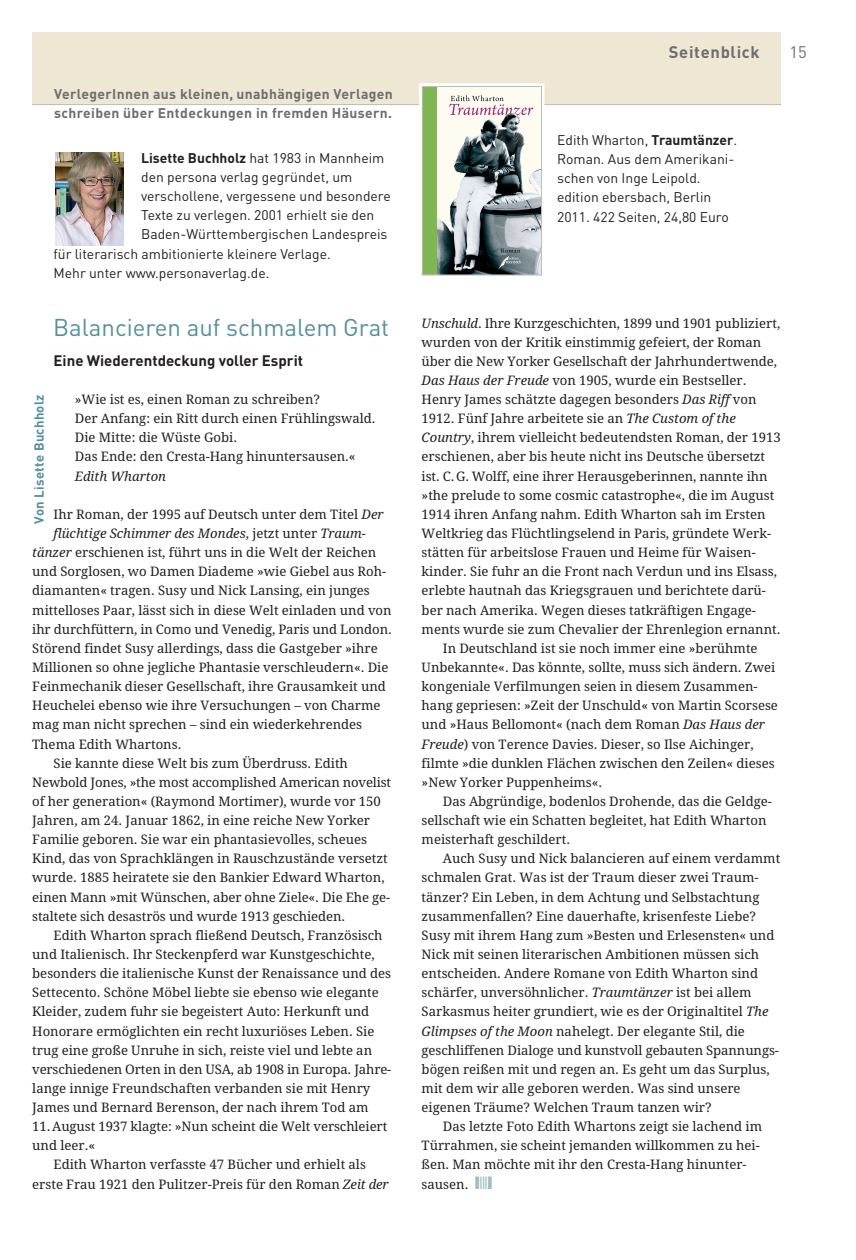
<style>
.page{position:relative;width:856px;height:1260px;background:#fff}
.page>*{position:absolute;margin:0;border:0;box-sizing:border-box;transform-origin:0 0}
.t1{font:24px "DIN";color:#56909c}
.t2{font:700 16.5px "DIN";letter-spacing:.045em;color:#6c6d70}
.t3{font:16.5px "DINOT";color:#6c6d70}
.t4{font:700 15px "DINOT";color:#231f20}
.t5{font:13.8px/19px "DINOT";color:#231f20}
.t6{font:700 13.8px/19.2px "DINOT";letter-spacing:.025em;color:#6c6d70}
.t7{font:13.2px/19px "Droid Serif";color:#231f20}
.t8{font:italic 13.2px "Droid Serif";color:#231f20}
.t9{font:700 13.2px "DINOT";letter-spacing:.015em;color:#56909c}
.s1{font-weight:700}
.s2{font-style:italic}
.s3{font-style:normal}
.s4{color:#9fbfc4}
</style>
<div class="page">
<svg style="left:32px;top:32px;width:750px;height:244px"></svg>
<p class="t6" style="left:54px;top:86px;width:340px">VerlegerInnen aus kleinen, unabhängigen Verlagen schreiben über Entdeckungen in fremden Häusern.</p>
<p class="t5" style="left:141px;top:150px;width:245px"><span class="s1">Lisette Buchholz</span> hat 1983 in Mannheim</p>
<p class="t5" style="left:141px;top:169px;width:213px">den persona verlag gegründet, um</p>
<p class="t5" style="left:141px;top:188px;width:251px">verschollene, vergessene und besondere</p>
<p class="t5" style="left:141px;top:207px;width:234px">Texte zu verlegen. 2001 erhielt sie den</p>
<p class="t5" style="left:141px;top:226px;width:248px">Baden-Württembergischen Landespreis</p>
<p class="t5" style="left:54px;top:245px;width:279px">für literarisch ambitionierte kleinere Verlage.</p>
<p class="t5" style="left:54px;top:265px;width:217px">Mehr unter www.personaverlag.de.</p>
<h1 class="t1" style="left:53px;top:318px;width:337px">Balancieren auf schmalem Grat</h1>
<p class="t4" style="left:54px;top:355px;width:251px">Eine Wiederentdeckung voller Esprit</p>
<p class="t7" style="left:75px;top:390px;width:302px">»Wie ist es, einen Roman zu schreiben?<br>Der Anfang: ein Ritt durch einen Frühlingswald.<br>Die Mitte: die Wüste Gobi.<br>Das Ende: den Cresta-Hang hinuntersausen.«</p>
<p class="t8" style="left:75px;top:468px;width:93px">Edith Wharton</p>
<p class="t7" style="left:54px;top:505px;width:331px">Ihr Roman, der 1995 auf Deutsch unter dem Titel <span class="s2">Der</span></p>
<p class="t8" style="left:54px;top:525px;width:314px">flüchtige Schimmer des Mondes<span class="s3">, jetzt unter</span> Traum-</p>
<p class="t7" style="left:32px;top:543px;width:345px"><span class="s2">tänzer</span> erschienen ist, führt uns in die Welt der Reichen</p>
<p class="t7" style="left:32px;top:562px;width:355px">und Sorglosen, wo Damen Diademe »wie Giebel aus Roh-</p>
<p class="t7" style="left:32px;top:581px;width:339px">diamanten« tragen. Susy und Nick Lansing, ein junges</p>
<p class="t7" style="left:32px;top:600px;width:361px">mittelloses Paar, lässt sich in diese Welt einladen und von</p>
<p class="t7" style="left:32px;top:619px;width:361px">ihr durchfüttern, in Como und Venedig, Paris und London.</p>
<p class="t7" style="left:32px;top:638px;width:347px">Störend findet Susy allerdings, dass die Gastgeber »ihre</p>
<p class="t7" style="left:32px;top:658px;width:358px">Millionen so ohne jegliche Phantasie verschleudern«. Die</p>
<p class="t7" style="left:32px;top:677px;width:355px">Feinmechanik dieser Gesellschaft, ihre Grausamkeit und</p>
<p class="t7" style="left:32px;top:696px;width:349px">Heuchelei ebenso wie ihre Versuchungen – von Charme</p>
<p class="t7" style="left:32px;top:715px;width:331px">mag man nicht sprechen – sind ein wiederkehrendes</p>
<p class="t7" style="left:32px;top:734px;width:151px">Thema Edith Whartons.</p>
<p class="t7" style="left:54px;top:753px;width:296px">Sie kannte diese Welt bis zum Überdruss. Edith</p>
<p class="t7" style="left:32px;top:772px;width:360px">Newbold Jones, »the most accomplished American novelist</p>
<p class="t7" style="left:32px;top:791px;width:350px">of her generation« (Raymond Mortimer), wurde vor 150</p>
<p class="t7" style="left:32px;top:811px;width:339px">Jahren, am 24. Januar 1862, in eine reiche New Yorker</p>
<p class="t7" style="left:32px;top:830px;width:336px">Familie geboren. Sie war ein phantasievolles, scheues</p>
<p class="t7" style="left:32px;top:849px;width:357px">Kind, das von Sprachklängen in Rauschzustände versetzt</p>
<p class="t7" style="left:32px;top:868px;width:354px">wurde. 1885 heiratete sie den Bankier Edward Wharton,</p>
<p class="t7" style="left:32px;top:887px;width:359px">einen Mann »mit Wünschen, aber ohne Ziele«. Die Ehe ge-</p>
<p class="t7" style="left:32px;top:906px;width:314px">staltete sich desaströs und wurde 1913 geschieden.</p>
<p class="t7" style="left:54px;top:925px;width:330px">Edith Wharton sprach fließend Deutsch, Französisch</p>
<p class="t7" style="left:32px;top:944px;width:344px">und Italienisch. Ihr Steckenpferd war Kunstgeschichte,</p>
<p class="t7" style="left:32px;top:964px;width:360px">besonders die italienische Kunst der Renaissance und des</p>
<p class="t7" style="left:32px;top:983px;width:348px">Settecento. Schöne Möbel liebte sie ebenso wie elegante</p>
<p class="t7" style="left:32px;top:1002px;width:338px">Kleider, zudem fuhr sie begeistert Auto: Herkunft und</p>
<p class="t7" style="left:32px;top:1021px;width:343px">Honorare ermöglichten ein recht luxuriöses Leben. Sie</p>
<p class="t7" style="left:32px;top:1040px;width:341px">trug eine große Unruhe in sich, reiste viel und lebte an</p>
<p class="t7" style="left:32px;top:1059px;width:360px">verschiedenen Orten in den USA, ab 1908 in Europa. Jahre-</p>
<p class="t7" style="left:32px;top:1078px;width:339px">lange innige Freundschaften verbanden sie mit Henry</p>
<p class="t7" style="left:32px;top:1097px;width:338px">James und Bernard Berenson, der nach ihrem Tod am</p>
<p class="t7" style="left:32px;top:1117px;width:356px">11.August 1937 klagte: »Nun scheint die Welt verschleiert</p>
<p class="t7" style="left:32px;top:1136px;width:64px">und leer.«</p>
<p class="t7" style="left:54px;top:1155px;width:314px">Edith Wharton verfasste 47 Bücher und erhielt als</p>
<p class="t7" style="left:32px;top:1174px;width:358px">erste Frau 1921 den Pulitzer-Preis für den Roman <span class="s2">Zeit der</span></p>
<p class="t9" style="left:34px;top:523px;width:130px;rotate:-90deg">Von Lisette Buchholz</p>
<p class="t2" style="left:668px;top:46px;width:92px">Seitenblick</p>
<p class="t3" style="left:789px;top:46px;width:19px">15</p>
<p class="t5" style="left:557px;top:132px;width:181px">Edith Wharton, <span class="s1">Traumtänzer</span>.<br>Roman. Aus dem Amerikani&shy;schen von Inge Leipold. edition ebersbach, Berlin<br>2011. 422 Seiten, 24,80 Euro</p>
<p class="t7" style="left:421px;top:313px;width:360px"><span class="s2">Unschuld</span>. Ihre Kurzgeschichten, 1899 und 1901 publiziert,</p>
<p class="t7" style="left:421px;top:332px;width:341px">wurden von der Kritik einstimmig gefeiert, der Roman</p>
<p class="t7" style="left:421px;top:352px;width:357px">über die New Yorker Gesellschaft der Jahrhundertwende,</p>
<p class="t7" style="left:421px;top:371px;width:326px"><span class="s2">Das Haus der Freude</span> von 1905, wurde ein Bestseller.</p>
<p class="t7" style="left:421px;top:390px;width:336px">Henry James schätzte dagegen besonders <span class="s2">Das Riff</span> von</p>
<p class="t7" style="left:421px;top:409px;width:315px">1912. Fünf Jahre arbeitete sie an <span class="s2">The Custom of the</span></p>
<p class="t7" style="left:421px;top:428px;width:360px"><span class="s2">Country</span>, ihrem vielleicht bedeutendsten Roman, der 1913</p>
<p class="t7" style="left:421px;top:447px;width:345px">erschienen, aber bis heute nicht ins Deutsche übersetzt</p>
<p class="t7" style="left:421px;top:466px;width:347px">ist. C.G. Wolff, eine ihrer Herausgeberinnen, nannte ihn</p>
<p class="t7" style="left:421px;top:485px;width:354px">»the prelude to some cosmic catastrophe«, die im August</p>
<p class="t7" style="left:421px;top:505px;width:345px">1914 ihren Anfang nahm. Edith Wharton sah im Ersten</p>
<p class="t7" style="left:421px;top:524px;width:351px">Weltkrieg das Flüchtlingselend in Paris, gründete Werk-</p>
<p class="t7" style="left:421px;top:543px;width:335px">stätten für arbeitslose Frauen und Heime für Waisen-</p>
<p class="t7" style="left:421px;top:562px;width:357px">kinder. Sie fuhr an die Front nach Verdun und ins Elsass,</p>
<p class="t7" style="left:421px;top:581px;width:346px">erlebte hautnah das Kriegsgrauen und berichtete darü-</p>
<p class="t7" style="left:421px;top:600px;width:336px">ber nach Amerika. Wegen dieses tatkräftigen Engage-</p>
<p class="t7" style="left:421px;top:619px;width:360px">ments wurde sie zum Chevalier der Ehrenlegion ernannt.</p>
<p class="t7" style="left:443px;top:638px;width:316px">In Deutschland ist sie noch immer eine »berühmte</p>
<p class="t7" style="left:421px;top:658px;width:355px">Unbekannte«. Das könnte, sollte, muss sich ändern. Zwei</p>
<p class="t7" style="left:421px;top:677px;width:337px">kongeniale Verfilmungen seien in diesem Zusammen-</p>
<p class="t7" style="left:421px;top:696px;width:358px">hang gepriesen: »Zeit der Unschuld« von Martin Scorsese</p>
<p class="t7" style="left:421px;top:715px;width:345px">und »Haus Bellomont« (nach dem Roman <span class="s2">Das Haus der</span></p>
<p class="t7" style="left:421px;top:734px;width:333px"><span class="s2">Freude</span>) von Terence Davies. Dieser, so Ilse Aichinger,</p>
<p class="t7" style="left:421px;top:753px;width:354px">filmte »die dunklen Flächen zwischen den Zeilen« dieses</p>
<p class="t7" style="left:421px;top:772px;width:182px">»New Yorker Puppenheims«.</p>
<p class="t7" style="left:443px;top:791px;width:330px">Das Abgründige, bodenlos Drohende, das die Geldge-</p>
<p class="t7" style="left:421px;top:811px;width:346px">sellschaft wie ein Schatten begleitet, hat Edith Wharton</p>
<p class="t7" style="left:421px;top:830px;width:150px">meisterhaft geschildert.</p>
<p class="t7" style="left:443px;top:849px;width:339px">Auch Susy und Nick balancieren auf einem verdammt</p>
<p class="t7" style="left:421px;top:868px;width:338px">schmalen Grat. Was ist der Traum dieser zwei Traum-</p>
<p class="t7" style="left:421px;top:887px;width:339px">tänzer? Ein Leben, in dem Achtung und Selbstachtung</p>
<p class="t7" style="left:421px;top:906px;width:336px">zusammenfallen? Eine dauerhafte, krisenfeste Liebe?</p>
<p class="t7" style="left:421px;top:925px;width:354px">Susy mit ihrem Hang zum »Besten und Erlesensten« und</p>
<p class="t7" style="left:421px;top:944px;width:339px">Nick mit seinen literarischen Ambitionen müssen sich</p>
<p class="t7" style="left:421px;top:964px;width:338px">entscheiden. Andere Romane von Edith Wharton sind</p>
<p class="t7" style="left:421px;top:983px;width:331px">schärfer, unversöhnlicher. <span class="s2">Traumtänzer</span> ist bei allem</p>
<p class="t7" style="left:421px;top:1002px;width:348px">Sarkasmus heiter grundiert, wie es der Originaltitel <span class="s2">The</span></p>
<p class="t7" style="left:421px;top:1021px;width:325px"><span class="s2">Glimpses of the Moon</span> nahelegt. Der elegante Stil, die</p>
<p class="t7" style="left:421px;top:1040px;width:359px">geschliffenen Dialoge und kunstvoll gebauten Spannungs-</p>
<p class="t7" style="left:421px;top:1059px;width:349px">bögen reißen mit und regen an. Es geht um das Surplus,</p>
<p class="t7" style="left:421px;top:1078px;width:320px">mit dem wir alle geboren werden. Was sind unsere</p>
<p class="t7" style="left:421px;top:1097px;width:291px">eigenen Träume? Welchen Traum tanzen wir?</p>
<p class="t7" style="left:443px;top:1117px;width:321px">Das letzte Foto Edith Whartons zeigt sie lachend im</p>
<p class="t7" style="left:421px;top:1136px;width:339px">Türrahmen, sie scheint jemanden willkommen zu hei-</p>
<p class="t7" style="left:421px;top:1155px;width:326px">ßen. Man möchte mit ihr den Cresta-Hang hinunter-</p>
<p class="t7" style="left:421px;top:1174px;width:72px">sausen. <span class="s4">❙❘❘❘❙</span></p>
</div>
